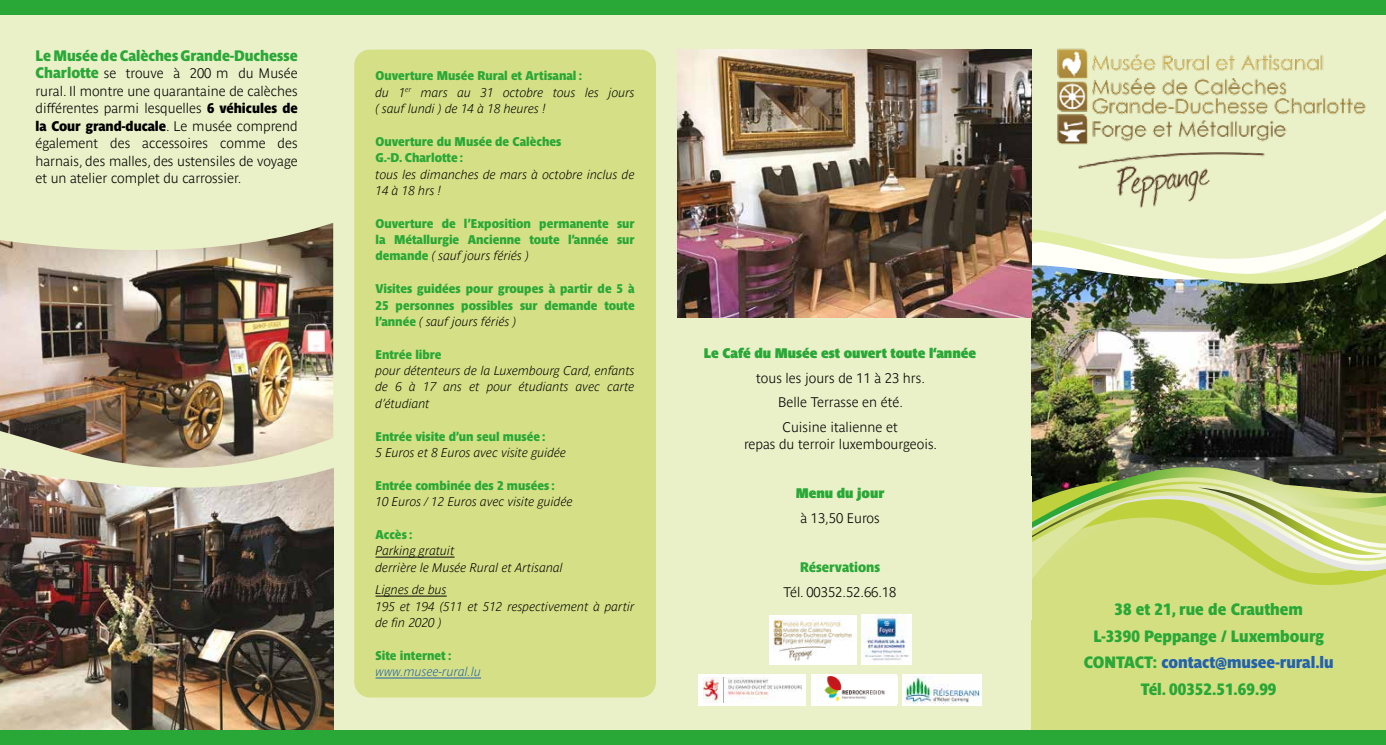
<style>
.page{position:relative;width:1386px;height:745px;background:#fff}
.page>*{position:absolute;margin:0;border:0;box-sizing:border-box;transform-origin:0 0}
.t1{font:16.25px/26.6px "Parisine Std Narr Sombre";color:#29a837;text-align:center}
.t2{font:15px "Parisine Std Narr Sombre";color:#29a837}
.t3{font:700 13.75px/17.5px "Parisine Std Clair";color:#000;text-align:justify}
.t4{font:700 13.75px "Parisine Std Narr Sombre";color:#29a837}
.t5{font:13.75px "Parisine Std Narr Sombre";color:#000}
.t6{font:13.75px "Parisine Std Narr Sombre";color:#29a837}
.t7{font:italic 700 12.5px/16.4px "Parisine Std Clair";color:#000}
.t8{font:12.5px/16.4px "Parisine Std Narr Sombre";color:#29a837}
.t9{font:italic 700 12.5px "Parisine Std Clair";color:#2362ad}
.s1{font-family:"Parisine Std Narr Sombre";font-weight:400;font-size:15px;color:#29a837}
.s2{font-family:"Parisine Std Narr Sombre";font-weight:400}
.s3{font-family:"Parisine Std Clair";font-weight:700}
.s4{font-family:"Parisine Std Narr Sombre";font-weight:400;font-style:normal;color:#29a837}
.s5{color:#2362ad}
</style>
<div class="page">
<div style="left:0;top:0;width:1385px;height:737px;background:#eaf0c7"></div>
<div style="left:1031px;top:416px;width:354px;height:328px;background:#d4df82"></div>
<img style="left:1031px;top:285px;width:354px;height:112px">
<svg style="left:1031px;top:175px;width:354px;height:110px"></svg>
<img style="left:1031px;top:397px;width:354px;height:214px">
<svg style="left:1031px;top:465px;width:354px;height:106px"></svg>
<div style="left:0;top:0;width:1385px;height:14px;background:#29a837"></div>
<img style="left:677px;top:50px;width:354px;height:267px">
<div style="left:354px;top:50px;width:302px;height:647px;background:#d5e086;border-radius:16px"></div>
<hr style="left:375px;top:556px;width:79px;height:1px;background:#000">
<hr style="left:375px;top:595px;width:72px;height:1px;background:#000">
<hr style="left:375px;top:677px;width:106px;height:1px;background:#2362ad">
<img style="left:0;top:508px;width:333px;height:222px">
<img style="left:0;top:267px;width:333px;height:156px">
<img style="left:0;top:423px;width:334px;height:85px">
<div style="left:0;top:730px;width:1385px;height:14px;background:#29a837"></div>
<svg style="left:0;top:223px;width:334px;height:44px"></svg>
<div style="left:698px;top:674px;width:108px;height:31px;background:#fff"></div>
<img style="left:703px;top:677px;width:98px;height:25px">
<div style="left:902px;top:674px;width:80px;height:31px;background:#fff"></div>
<img style="left:905px;top:676px;width:74px;height:27px">
<div style="left:811px;top:674px;width:86px;height:31px;background:#fff"></div>
<img style="left:824px;top:676px;width:61px;height:26px">
<img style="left:861px;top:614px;width:50px;height:50px">
<div style="left:769px;top:614px;width:87px;height:50px;background:#fff"></div>
<img style="left:773px;top:619px;width:78px;height:40px">
<img style="left:1052px;top:48px;width:317px;height:160px">
<p class="t2" style="left:35px;top:47px;width:264px">Le Musée de Calèches Grande-Duchesse</p>
<p class="t3" style="left:35px;top:65px;width:264px"><span class="s1">Charlotte</span> se trouve à 200 m du Musée rural. Il montre une quarantaine de calèches différentes parmi lesquelles <span class="s2">6 véhicules de</span></p>
<p class="t5" style="left:35px;top:118px;width:264px">la Cour grand-ducale<span class="s3">. Le musée comprend</span></p>
<p class="t3" style="left:35px;top:135px;width:264px">également des accessoires comme des harnais, des malles, des ustensiles de voyage et un atelier complet du carrossier.</p>
<p class="t8" style="left:375px;top:67px;width:208px">Ouverture Musée Rural et Artisanal :</p>
<p class="t7" style="left:375px;top:84px;width:261px">du 1<sup>er</sup> mars au 31 octobre tous les jours ( sauf lundi ) de 14 à 18 heures !</p>
<p class="t8" style="left:375px;top:133px;width:187px">Ouverture du Musée de Calèches<br>G.-D. Charlotte :</p>
<p class="t7" style="left:375px;top:166px;width:261px">tous les dimanches de mars à octobre inclus de<br>14 à 18 hrs !</p>
<p class="t8" style="left:375px;top:215px;width:261px">Ouverture de l’Exposition permanente sur la Métallurgie Ancienne toute l’année sur</p>
<p class="t7" style="left:375px;top:248px;width:155px"><span class="s4">demande</span> ( sauf jours fériés )</p>
<p class="t8" style="left:375px;top:280px;width:261px">Visites guidées pour groupes à partir de 5 à<br>25 personnes possibles sur demande toute</p>
<p class="t7" style="left:375px;top:313px;width:142px"><span class="s4">l’année</span> ( sauf jours fériés )</p>
<p class="t8" style="left:375px;top:346px;width:67px">Entrée libre</p>
<p class="t7" style="left:375px;top:362px;width:261px;text-align:justify">pour détenteurs de la Luxembourg Card, enfants de 6 à 17 ans et pour étudiants avec carte d’étudiant</p>
<p class="t8" style="left:375px;top:427px;width:172px">Entrée visite d’un seul musée :</p>
<p class="t7" style="left:375px;top:444px;width:192px">5 Euros et 8 Euros avec visite guidée</p>
<p class="t8" style="left:375px;top:476px;width:181px">Entrée combinée des 2 musées :</p>
<p class="t7" style="left:375px;top:493px;width:199px">10 Euros / 12 Euros avec visite guidée</p>
<p class="t8" style="left:375px;top:526px;width:38px">Accès :</p>
<p class="t7" style="left:375px;top:542px;width:189px">Parking gratuit<br>derrière le Musée Rural et Artisanal</p>
<p class="t7" style="left:375px;top:581px;width:261px">Lignes de bus<br>195 et 194 (511 et 512 respectivement à partir de fin 2020 )</p>
<p class="t8" style="left:375px;top:646px;width:77px">Site internet :</p>
<p class="t9" style="left:375px;top:664px;width:107px">www.musee-rural.lu</p>
<p class="t4" style="left:704px;top:344px;width:274px">Le Café du Musée est ouvert toute l‘année</p>
<p class="t3" style="left:756px;top:365px;width:170px;line-height:24.6px;text-align:center">tous les jours de 11 à 23 hrs.<br>Belle Terrasse en été.<br>Cuisine italienne et</p>
<p class="t3" style="left:744px;top:435px;width:195px">repas du terroir luxembourgeois.</p>
<p class="t4" style="left:795px;top:485px;width:90px">Menu du jour</p>
<p class="t3" style="left:800px;top:509px;width:81px">à 13,50 Euros</p>
<p class="t6" style="left:800px;top:559px;width:81px">Réservations</p>
<p class="t3" style="left:783px;top:583px;width:114px">Tél. 00352.52.66.18</p>
<h1 class="t1" style="left:1083px;top:595px;width:252px">38 et 21, rue de Crauthem<br>L-3390 Peppange / Luxembourg<br>CONTACT: <span class="s5">contact@musee-rural.lu<br></span>Tél. 00352.51.69.99</h1>
</div>
